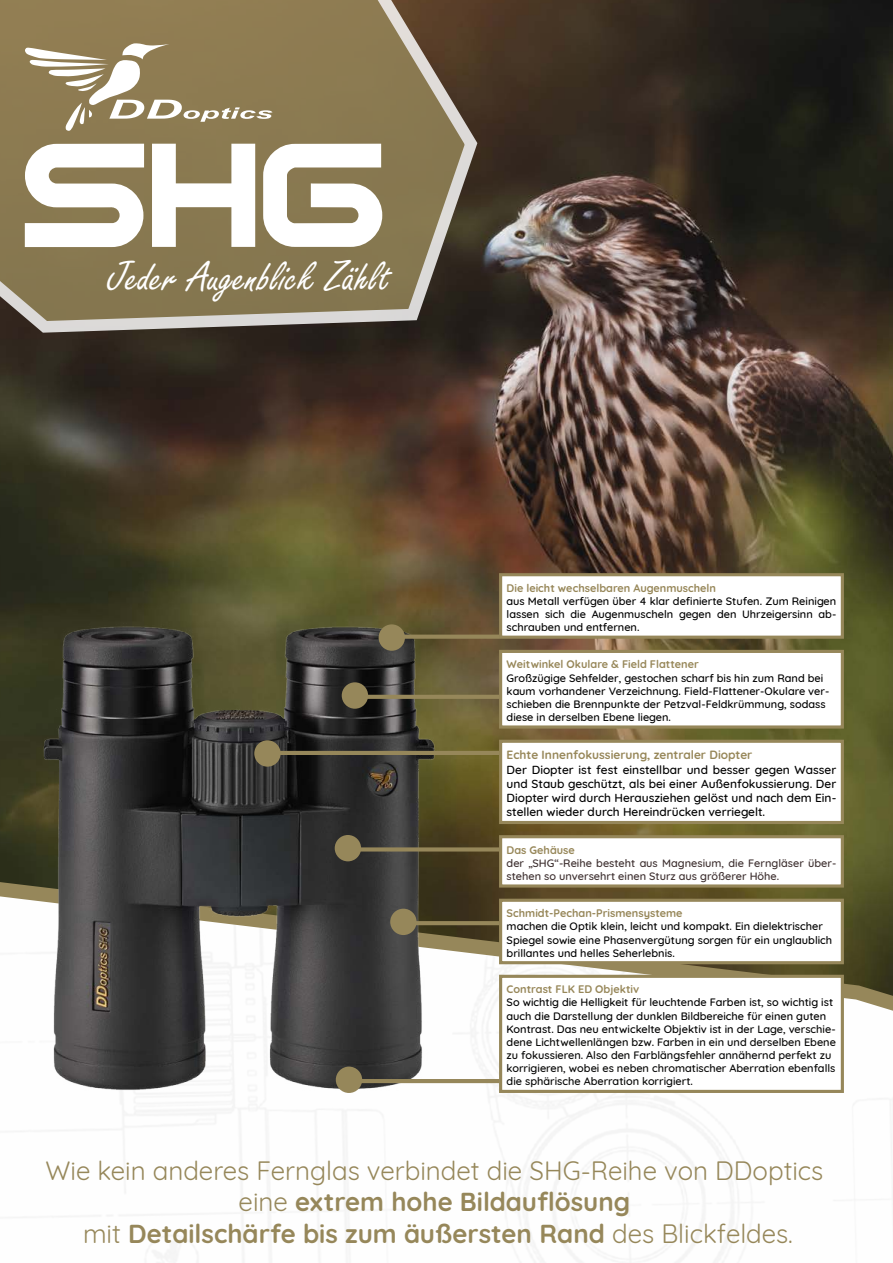
<style>
.page{position:relative;width:893px;height:1263px;background:#fff}
.page>*{position:absolute;margin:0;border:0;box-sizing:border-box;transform-origin:0 0}
.t1{font:158.85px "Terminator Two";color:#fff}
.t2{font:45.15px "Freestyle Script";color:#fff}
.t3{font:25.95px/31px "Quicksand";color:#96875a;text-align:center}
.t4{font:500 12px/14.2px "Quicksand";color:#000}
.t5{font:500 10.95px/13.2px "Quicksand";color:#000}
.t6{font:500 10.95px/13.2px "Quicksand";color:#060605}
.t7{font:500 10.95px/13.2px "Quicksand";color:#3d2f2f}
.s1{font-weight:700;color:#978759}
.s2{color:#000}
.s3{font-weight:700}
</style>
<div class="page">
<img style="left:0;top:0;width:893px;height:866px">
<svg style="left:0;top:0;width:479px;height:334px;background:#857653"></svg>
<svg style="left:60px;top:866px;width:833px;height:397px"></svg>
<img style="left:0;top:575px;width:519px;height:557px">
<div style="left:501px;top:575px;width:341px;height:62px;background:#fff"></div>
<div style="left:499px;top:573px;width:345px;height:66px;border:3px solid #96875a"></div>
<div style="left:501px;top:741px;width:341px;height:81px;background:#fff"></div>
<div style="left:499px;top:740px;width:345px;height:84px;border:3px solid #96875a"></div>
<div style="left:501px;top:651px;width:341px;height:76px;background:#fff"></div>
<div style="left:499px;top:650px;width:345px;height:78px;border:3px solid #96875a"></div>
<div style="left:501px;top:900px;width:341px;height:63px;background:#fff"></div>
<div style="left:499px;top:899px;width:345px;height:65px;border:3px solid #96875a"></div>
<div style="left:501px;top:976px;width:341px;height:115px;background:#fff"></div>
<div style="left:499px;top:975px;width:345px;height:118px;border:3px solid #96875a"></div>
<div style="left:501px;top:837px;width:341px;height:49px;background:#fff"></div>
<div style="left:499px;top:835px;width:345px;height:52px;border:3px solid #96875a"></div>
<div style="left:379px;top:624px;width:26px;height:27px;background:#96875a;border-radius:50%"></div>
<svg style="left:405px;top:635px;width:94px;height:4px"></svg>
<div style="left:254px;top:740px;width:27px;height:27px;background:#96875a;border-radius:50%"></div>
<hr style="left:275px;top:751px;width:224px;height:4px;background:#96875a">
<div style="left:390px;top:909px;width:27px;height:26px;background:#96875a;border-radius:50%"></div>
<hr style="left:415px;top:921px;width:84px;height:4px;background:#96875a">
<div style="left:342px;top:682px;width:26px;height:27px;background:#96875a;border-radius:50%"></div>
<hr style="left:367px;top:695px;width:132px;height:4px;background:#96875a">
<div style="left:335px;top:835px;width:26px;height:26px;background:#96875a;border-radius:50%"></div>
<svg style="left:361px;top:847px;width:138px;height:4px"></svg>
<div style="left:336px;top:1066px;width:26px;height:27px;background:#96875a;border-radius:50%"></div>
<hr style="left:361px;top:1079px;width:138px;height:4px;background:#96875a">
<svg style="left:25px;top:43px;width:247px;height:88px;background:#a29270"></svg>
<p class="t1" style="left:25px;top:112px;width:367px">SHG</p>
<p class="t2" style="left:108px;top:252px;width:284px">Jeder Augenblick Zählt</p>
<p class="t5" style="left:507px;top:580px;width:331px"><span class="s1">Die leicht wechselbaren Augenmuscheln<br></span>aus Metall verfügen über 4 klar definierte Stufen. Zum Reinigen lassen sich die Augenmuscheln gegen den Uhrzeigersinn ab&shy;schrauben und entfernen.</p>
<p class="t5" style="left:507px;top:657px;width:324px"><span class="s1">Weitwinkel Okulare &amp; Field Flattener<br></span>Großzügige Sehfelder, gestochen scharf bis hin zum Rand bei kaum vorhandener Verzeichnung. Field-Flattener-Okulare ver&shy;schieben die Brennpunkte der Petzval-Feldkrümmung, sodass diese in derselben Ebene liegen.</p>
<p class="t4" style="left:507px;top:747px;width:331px"><span class="s1">Echte Innenfokussierung, zentraler Diopter<br></span>Der Diopter ist fest einstellbar und besser gegen Wasser und Staub geschützt, als bei einer Außenfokussierung. Der Diopter wird durch Herausziehen gelöst und nach dem Ein&shy;stellen wieder durch Hereindrücken verriegelt.</p>
<p class="t7" style="left:507px;top:842px;width:331px"><span class="s1">Das Gehäuse<br></span>der „SHG“-Reihe besteht aus Magnesium, die Ferngläser über&shy;stehen so unversehrt einen Sturz aus größerer Höhe.</p>
<p class="t5" style="left:507px;top:906px;width:327px"><span class="s1">Schmidt-Pechan-Prismensysteme<br></span>machen die Optik klein, leicht und kompakt. Ein dielektrischer Spiegel sowie eine Phasenvergütung sorgen für ein unglaublich brillantes und helles Seherlebnis.</p>
<p class="t6" style="left:507px;top:982px;width:331px"><span class="s1">Contrast FLK ED Objektiv<br></span><span class="s2">So wichtig die Helligkeit für leuchtende Farben ist, so wichtig ist auch die Darstellung der dunklen Bildbereiche für einen guten Kontrast. Das neu entwickelte Objektiv ist in der</span> Lage, verschie&shy;dene Lichtwellenlängen bzw. Farben in ein und derselben Ebene zu fokussieren. Also den Farblängsfehler annähernd perfekt zu korrigieren, wobei es neben chromatischer Aberration ebenfalls die sphärische Aberration korrigiert.</p>
<p class="t3" style="left:45px;top:1153px;width:779px">Wie kein anderes Fernglas verbindet die SHG-Reihe von DDoptics eine <span class="s3">extrem hohe Bildauflösung<br></span>mit <span class="s3">Detailschärfe bis zum äußersten Rand</span> des Blickfeldes.</p>
</div>
